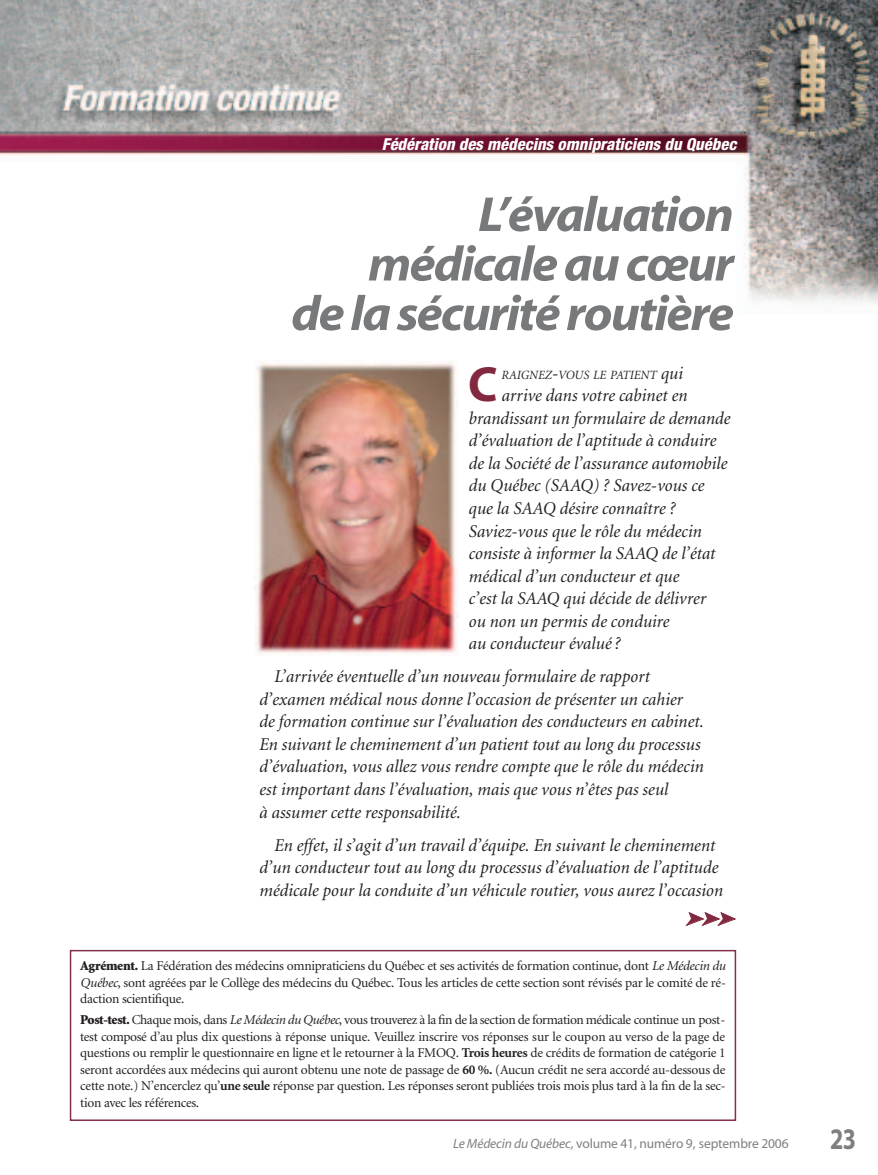
<style>
.page{position:relative;width:878px;height:1175px;background:#fff}
.page>*{position:absolute;margin:0;border:0;box-sizing:border-box;transform-origin:0 0}
.t1{font:700 49.65px "Myriad";color:#82293f}
.t2{font:italic 700 49.5px/49.5px "Myriad";letter-spacing:-.035em;color:#77797b;text-align:right;scale:1.05 1}
.t3{font:700 30px "Myriad";color:#7d7f81;scale:.8 1}
.t4{font:italic 18px/22.5px "Minion";color:#231f20}
.t5{font:italic 18px "Zapf Dingbats";color:#82293f}
.t6{font:italic 800 condensed 16.5px "Helvetica Neue";color:#fff}
.t7{font:13.5px/16.5px "Minion";letter-spacing:-.02em;color:#231f20;text-align:justify}
.t8{font:13.5px "Myriad";letter-spacing:-.01em;color:#7d7f81}
.t9{font:italic 12.6px "Minion";color:#231f20}
.s1{font-size:18px}
.s2{font-weight:900}
.s3{font-style:italic}
.s4{font-weight:700}
</style>
<div class="page">
<img style="left:0;top:0;width:878px;height:303px">
<div style="left:70px;top:950px;width:666px;height:170px;border:2px solid #84304b"></div>
<img style="left:254px;top:362px;width:204px;height:291px">
<p class="t6" style="left:382px;top:138px;width:356px">Fédération des médecins omnipraticiens du Québec</p>
<h2 class="t2" style="left:291px;top:195px;width:423px">L’évaluation médicale au cœur<br>de la sécurité routière</h2>
<h1 class="t1" style="left:468px;top:366px;width:31px">C</h1>
<p class="t9" style="left:501px;top:370px;width:183px">RAIGNEZ<span class="s1">-</span>VOUS LE PATIENT <span class="s1">qui</span></p>
<p class="t4" style="left:468px;top:386px;width:263px;text-indent:33px">arrive dans votre cabinet en brandissant un formulaire de demande d’évaluation de l’aptitude à conduire de la Société de l’assurance automobile du Québec (SAAQ) ? Savez-vous ce que la SAAQ désire connaître ?<br>Saviez-vous que le rôle du médecin consiste à informer la SAAQ de l’état médical d’un conducteur et que<br>c’est la SAAQ qui décide de délivrer<br>ou non un permis de conduire<br>au conducteur évalué ?</p>
<p class="t4" style="left:259px;top:667px;width:446px;text-indent:15px">L’arrivée éventuelle d’un nouveau formulaire de rapport d’examen médical nous donne l’occasion de présenter un cahier<br>de formation continue sur l’évaluation des conducteurs en cabinet.<br>En suivant le cheminement d’un patient tout au long du processus d’évaluation, vous allez vous rendre compte que le rôle du médecin est important dans l’évaluation, mais que vous n’êtes pas seul<br>à assumer cette responsabilité.</p>
<p class="t4" style="left:259px;top:835px;width:465px;text-align:center">En effet, il s’agit d’un travail d’équipe. En suivant le cheminement d’un conducteur tout au long du processus d’évaluation de l’aptitude médicale pour la conduite d’un véhicule routier, vous aurez l’occasion</p>
<p class="t5" style="left:686px;top:908px;width:52px">➤➤➤</p>
<p class="t7" style="left:80px;top:958px;width:647px"><span class="s2">Agrément.</span> La Fédération des médecins omnipraticiens du Québec et ses activités de formation continue, dont <span class="s3">Le Médecin du Québec</span>, sont agréées par le Collège des médecins du Québec. Tous les articles de cette section sont révisés par le comité de ré&shy;daction scientifique.</p>
<p class="t7" style="left:80px;top:1012px;width:647px"><span class="s2">Post-test.</span> Chaque mois, dans <span class="s3">Le Médecin du Québec</span>, vous trouverez à la fin de la section de formation médicale continue un post&shy;test composé d’au plus dix questions à réponse unique. Veuillez inscrire vos réponses sur le coupon au verso de la page de questions ou remplir le questionnaire en ligne et le retourner à la FMOQ. <span class="s4">Trois heures</span> de crédits de formation de catégorie 1 seront accordées aux médecins qui auront obtenu une note de passage de <span class="s4">60 %.</span> (Aucun crédit ne sera accordé au-dessous de cette note.) N’encerclez qu’<span class="s4">une seule</span> réponse par question. Les réponses seront publiées trois mois plus tard à la fin de la sec&shy;tion avec les références.</p>
<p class="t8" style="left:453px;top:1138px;width:337px"><span class="s3">Le Médecin du Québec,</span> volume 41, numéro 9, septembre 2006</p>
<h3 class="t3" style="left:830px;top:1127px;width:34px">23</h3>
</div>
